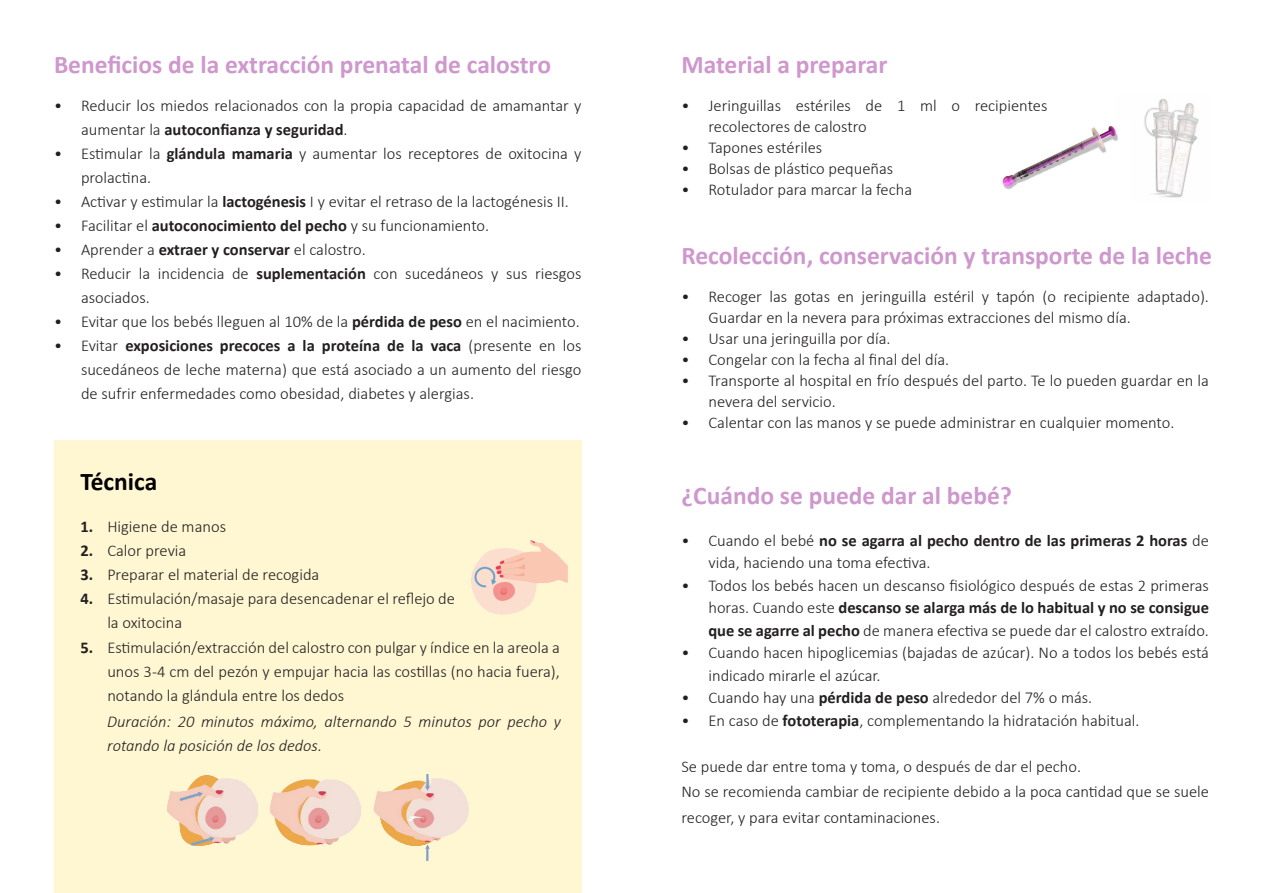
<style>
.page{position:relative;width:1263px;height:893px;background:#fff}
.page>*{position:absolute;margin:0;border:0;box-sizing:border-box;transform-origin:0 0}
.t1{font:700 25.5px "Calibri";color:#cf98cd}
.t2{font:700 25.5px "Calibri";color:#000}
.t3{font:300 16.5px/24px "Calibri";color:#231f20}
.t4{font:italic 300 16.5px/24px "Calibri";color:#231f20}
.s1{font-weight:700}
</style>
<div class="page">
<div style="left:54px;top:440px;width:527px;height:453px;background:#fff6d2"></div>
<img style="left:1144px;top:99px;width:55px;height:99px">
<img style="left:1002px;top:126px;width:116px;height:63px">
<img style="left:471px;top:540px;width:97px;height:75px">
<img style="left:167px;top:774px;width:302px;height:87px">
<p class="t1" style="left:54px;top:47px;width:499px">Beneficios de la extracción prenatal de calostro</p>
<p class="t3" style="left:81px;top:94px;width:502px;text-indent:-27px">• Reducir los miedos relacionados con la propia capacidad de amamantar y aumentar la <span class="s1">autoconfianza y seguridad</span>.</p>
<p class="t3" style="left:81px;top:142px;width:502px;text-indent:-27px">• Estimular la <span class="s1">glándula mamaria</span> y aumentar los receptores de oxitocina y prolactina.</p>
<p class="t3" style="left:54px;top:190px;width:516px">• Activar y estimular la <span class="s1">lactogénesis</span> I y evitar el retraso de la lactogénesis II.</p>
<p class="t3" style="left:54px;top:214px;width:437px">• Facilitar el <span class="s1">autoconocimiento del pecho</span> y su funcionamiento.</p>
<p class="t3" style="left:54px;top:238px;width:313px">• Aprender a <span class="s1">extraer y conservar</span> el calostro.</p>
<p class="t3" style="left:81px;top:262px;width:502px;text-indent:-27px">• Reducir la incidencia de <span class="s1">suplementación</span> con sucedáneos y sus riesgos asociados.</p>
<p class="t3" style="left:54px;top:310px;width:527px">• Evitar que los bebés lleguen al 10% de la <span class="s1">pérdida de peso</span> en el nacimiento.</p>
<p class="t3" style="left:81px;top:334px;width:502px;text-align:justify;text-indent:-27px">• Evitar <span class="s1">exposiciones precoces a la proteína de la vaca</span> (presente en los sucedáneos de leche materna) que está asociado a un aumento del riesgo de sufrir enfermedades como obesidad, diabetes y alergias.</p>
<p class="t2" style="left:80px;top:463px;width:78px">Técnica</p>
<p class="t3" style="left:80px;top:514px;width:147px"><span class="s1">1.</span> Higiene de manos</p>
<p class="t3" style="left:80px;top:538px;width:108px"><span class="s1">2.</span> Calor previa</p>
<p class="t3" style="left:80px;top:562px;width:241px"><span class="s1">3.</span> Preparar el material de recogida</p>
<p class="t3" style="left:107px;top:586px;width:349px;text-indent:-27px"><span class="s1">4.</span> Estimulación/masaje para desencadenar el reflejo de la oxitocina</p>
<p class="t3" style="left:107px;top:635px;width:454px;text-align:justify;text-indent:-27px"><span class="s1">5.</span> Estimulación/extracción del calostro con pulgar y índice en la areola a unos 3-4 cm del pezón y empujar hacia las costillas (no hacia fuera), notando la glándula entre los dedos</p>
<p class="t4" style="left:107px;top:710px;width:455px">Duración: 20 minutos máximo, alternando 5 minutos por pecho y rotando la posición de los dedos.</p>
<p class="t1" style="left:681px;top:47px;width:208px">Material a preparar</p>
<p class="t3" style="left:708px;top:95px;width:341px;line-height:21px;text-indent:-27px">• Jeringuillas estériles de 1 ml o recipientes recolectores de calostro</p>
<p class="t3" style="left:681px;top:136px;width:142px">• Tapones estériles</p>
<p class="t3" style="left:681px;top:157px;width:213px">• Bolsas de plástico pequeñas</p>
<p class="t3" style="left:681px;top:178px;width:232px">• Rotulador para marcar la fecha</p>
<p class="t1" style="left:681px;top:238px;width:532px">Recolección, conservación y transporte de la leche</p>
<p class="t3" style="left:708px;top:286px;width:502px;line-height:21px;text-indent:-27px">• Recoger las gotas en jeringuilla estéril y tapón (o recipiente adaptado).<br>Guardar en la nevera para próximas extracciones del mismo día.</p>
<p class="t3" style="left:681px;top:327px;width:210px">• Usar una jeringuilla por día.</p>
<p class="t3" style="left:681px;top:348px;width:269px">• Congelar con la fecha al final del día.</p>
<p class="t3" style="left:708px;top:370px;width:502px;line-height:21px;text-indent:-27px">• Transporte al hospital en frío después del parto. Te lo pueden guardar en la nevera del servicio.</p>
<p class="t3" style="left:681px;top:411px;width:494px">• Calentar con las manos y se puede administrar en cualquier momento.</p>
<p class="t1" style="left:681px;top:477px;width:332px">¿Cuándo se puede dar al bebé?</p>
<p class="t3" style="left:708px;top:529px;width:502px;line-height:22.5px;text-indent:-27px">• Cuando el bebé <span class="s1">no se agarra al pecho dentro de las primeras 2 horas</span> de vida, haciendo una toma efectiva.</p>
<p class="t3" style="left:708px;top:574px;width:502px;line-height:22.5px;text-align:justify;text-indent:-27px">• Todos los bebés hacen un descanso fisiológico después de estas 2 primeras horas. Cuando este <span class="s1">descanso se alarga más de lo habitual y no se consigue que se agarre al pecho</span> de manera efectiva se puede dar el calostro extraído.</p>
<p class="t3" style="left:708px;top:641px;width:502px;line-height:22.5px;text-indent:-27px">• Cuando hacen hipoglicemias (bajadas de azúcar). No a todos los bebés está indicado mirarle el azúcar.</p>
<p class="t3" style="left:681px;top:685px;width:412px">• Cuando hay una <span class="s1">pérdida de peso</span> alrededor del 7% o más.</p>
<p class="t3" style="left:681px;top:708px;width:460px">• En caso de <span class="s1">fototerapia</span>, complementando la hidratación habitual.</p>
<p class="t3" style="left:681px;top:754px;width:401px">Se puede dar entre toma y toma, o después de dar el pecho.</p>
<p class="t3" style="left:681px;top:779px;width:529px;line-height:25.5px">No se recomienda cambiar de recipiente debido a la poca cantidad que se suele recoger, y para evitar contaminaciones.</p>
</div>
